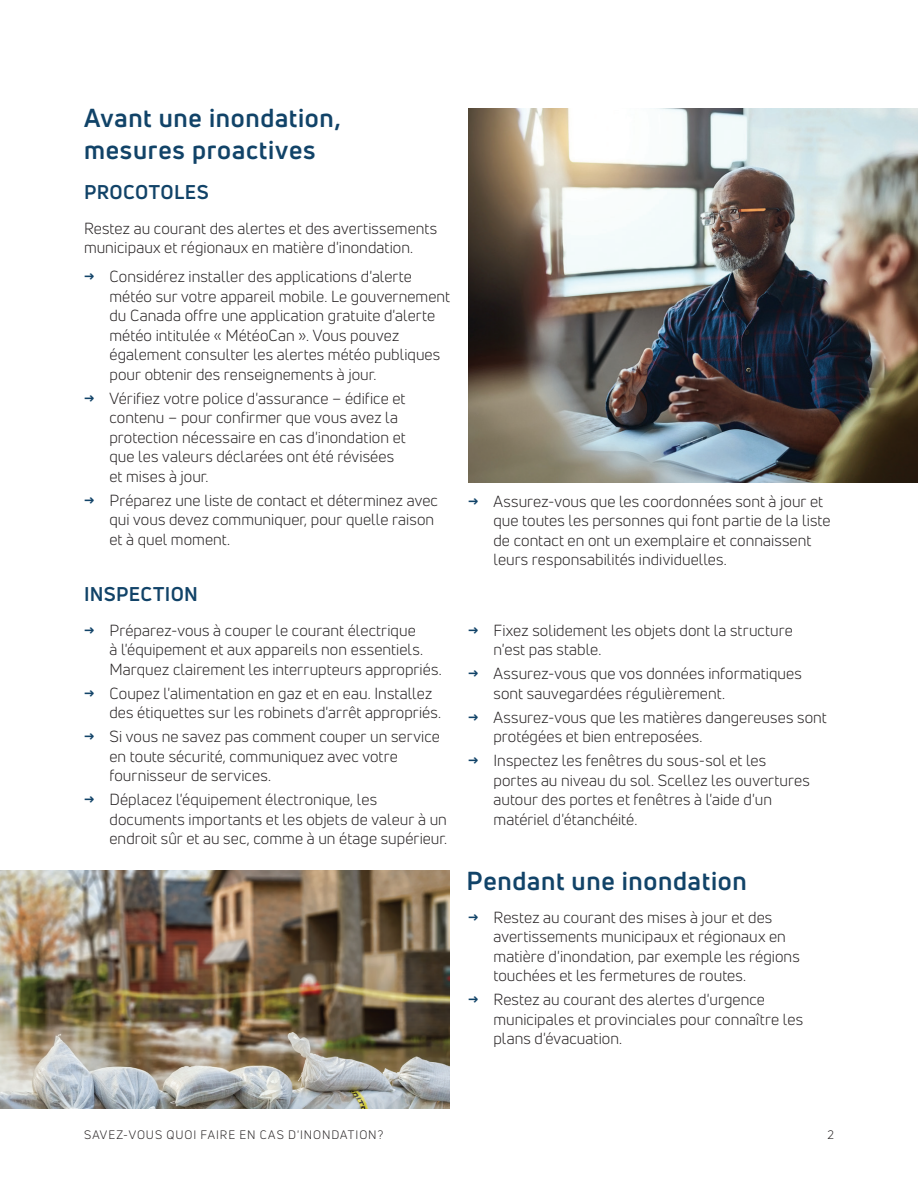
<style>
.page{position:relative;width:918px;height:1188px;background:#fff}
.page>*{position:absolute;margin:0;border:0;box-sizing:border-box;transform-origin:0 0}
.t1{font:700 25.5px/31.5px "Uni Neue";letter-spacing:.025em;color:#114368}
.t2{font:700 19.5px "Uni Neue";letter-spacing:.02em;color:#114368}
.t3{font:15.75px/19.5px "Uni Neue";letter-spacing:.005em;color:#231f20}
.t4{font:12px "Uni Neue";letter-spacing:.075em;color:#231f20}
.s1{font-weight:700;color:#114368}
</style>
<div class="page">
<img style="left:468px;top:108px;width:450px;height:374px">
<img style="left:1px;top:870px;width:448px;height:239px">
<h2 class="t1" style="left:84px;top:102px;width:258px">Avant une inondation, mesures proactives</h2>
<h2 class="t2" style="left:84px;top:180px;width:126px">PROCOTOLES</h2>
<p class="t3" style="left:84px;top:218px;width:355px">Restez au courant des alertes et des avertissements municipaux et régionaux en matière d'inondation.</p>
<p class="t3" style="left:110px;top:267px;width:342px;text-indent:-26px"><span class="s1">→</span> Considérez installer des applications d'alerte météo sur votre appareil mobile. Le gouvernement du Canada offre une application gratuite d'alerte météo intitulée « MétéoCan ». Vous pouvez également consulter les alertes météo publiques pour obtenir des renseignements à jour.</p>
<p class="t3" style="left:110px;top:388px;width:298px;text-indent:-26px"><span class="s1">→</span> Vérifiez votre police d'assurance – édifice et contenu – pour confirmer que vous avez la protection nécessaire en cas d'inondation et que les valeurs déclarées ont été révisées et mises à jour.</p>
<p class="t3" style="left:110px;top:490px;width:330px;text-indent:-26px"><span class="s1">→</span> Préparez une liste de contact et déterminez avec qui vous devez communiquer, pour quelle raison et à quel moment.</p>
<p class="t3" style="left:494px;top:491px;width:339px;text-indent:-26px"><span class="s1">→</span> Assurez-vous que les coordonnées sont à jour et que toutes les personnes qui font partie de la liste de contact en ont un exemplaire et connaissent leurs responsabilités individuelles.</p>
<h2 class="t2" style="left:84px;top:582px;width:115px">INSPECTION</h2>
<p class="t3" style="left:110px;top:620px;width:334px;text-indent:-26px"><span class="s1">→</span> Préparez-vous à couper le courant électrique<br>à l'équipement et aux appareils non essentiels.<br>Marquez clairement les interrupteurs appropriés.</p>
<p class="t3" style="left:110px;top:683px;width:333px;text-indent:-26px"><span class="s1">→</span> Coupez l'alimentation en gaz et en eau. Installez des étiquettes sur les robinets d'arrêt appropriés.</p>
<p class="t3" style="left:110px;top:727px;width:332px;text-indent:-26px"><span class="s1">→</span> Si vous ne savez pas comment couper un service en toute sécurité, communiquez avec votre fournisseur de services.</p>
<p class="t3" style="left:110px;top:790px;width:339px;text-indent:-26px"><span class="s1">→</span> Déplacez l'équipement électronique, les documents importants et les objets de valeur à un endroit sûr et au sec, comme à un étage supérieur.</p>
<p class="t3" style="left:494px;top:620px;width:301px;text-indent:-26px"><span class="s1">→</span> Fixez solidement les objets dont la structure n'est pas stable.</p>
<p class="t3" style="left:494px;top:664px;width:310px;text-indent:-26px"><span class="s1">→</span> Assurez-vous que vos données informatiques sont sauvegardées régulièrement.</p>
<p class="t3" style="left:494px;top:707px;width:335px;text-indent:-26px"><span class="s1">→</span> Assurez-vous que les matières dangereuses sont protégées et bien entreposées.</p>
<p class="t3" style="left:494px;top:751px;width:318px;text-indent:-26px"><span class="s1">→</span> Inspectez les fenêtres du sous-sol et les portes au niveau du sol. Scellez les ouvertures autour des portes et fenêtres à l'aide d'un matériel d'étanchéité.</p>
<h2 class="t1" style="left:466px;top:865px;width:282px">Pendant une inondation</h2>
<p class="t3" style="left:494px;top:907px;width:308px;text-indent:-26px"><span class="s1">→</span> Restez au courant des mises à jour et des avertissements municipaux et régionaux en matière d'inondation, par exemple les régions touchées et les fermetures de routes.</p>
<p class="t3" style="left:494px;top:990px;width:311px;text-indent:-26px"><span class="s1">→</span> Restez au courant des alertes d'urgence municipales et provinciales pour connaître les plans d'évacuation.</p>
<p class="t4" style="left:84px;top:1127px;width:301px">SAVEZ-VOUS QUOI FAIRE EN CAS D'INONDATION?</p>
<p class="t4" style="left:827px;top:1127px;width:8px">2</p>
</div>
